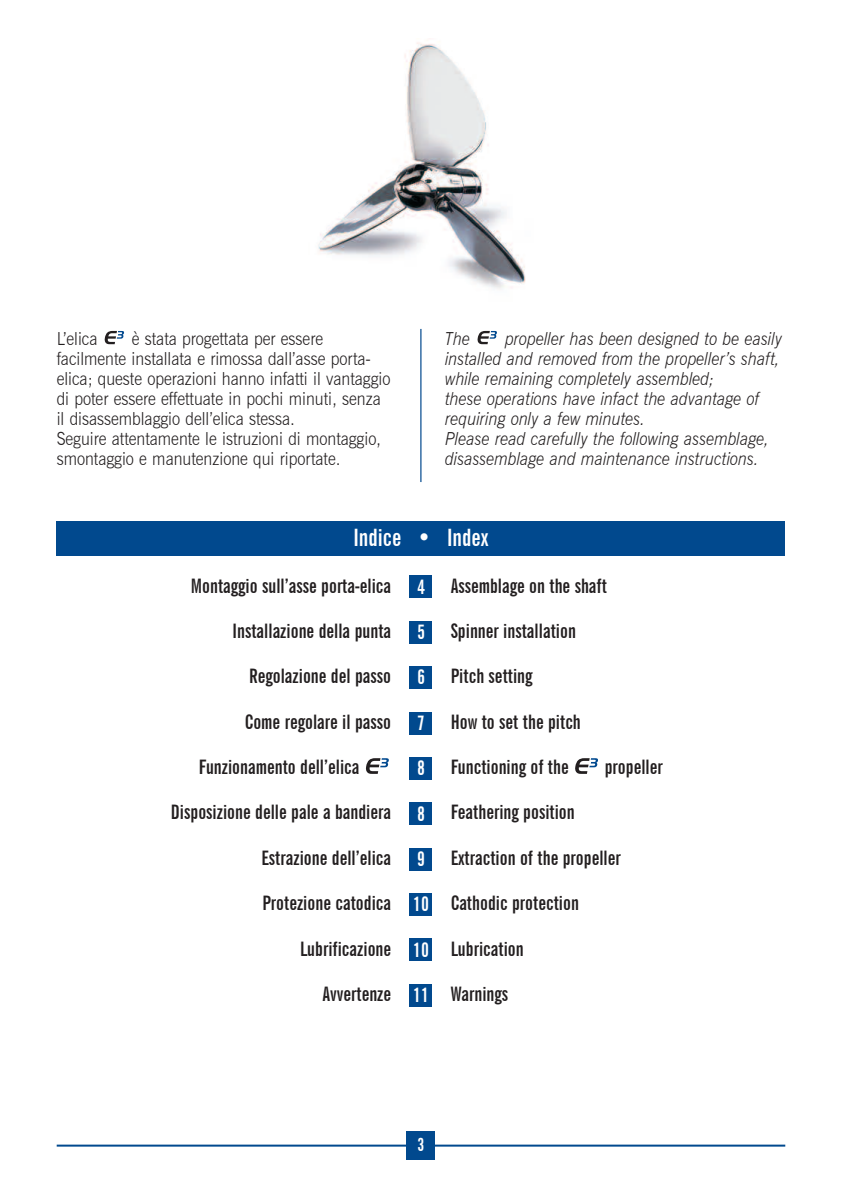
<style>
.page{position:relative;width:842px;height:1191px;background:#fff}
.page>*{position:absolute;margin:0;border:0;box-sizing:border-box;transform-origin:0 0}
.t1{font:700 extra-condensed 24px "News Gothic BT";color:#fff}
.t2{font:700 extra-condensed 20px "News Gothic BT";color:#231f20}
.t3{font:700 extra-condensed 20px "News Gothic BT";color:#fff}
.t4{font:300 18px/20px "News Gothic BT";color:#231f20;scale:.9 1}
.t5{font:italic 300 18px/20px "News Gothic BT";color:#231f20;scale:.9 1}
.t6{font:700 extra-condensed 18px "News Gothic BT";color:#fff}
</style>
<div class="page">
<hr style="left:57px;top:1144px;width:728px;height:2px;background:#01498e">
<div style="left:407px;top:1131px;width:28px;height:28px;background:#01498e"></div>
<svg style="left:478px;top:331px;width:19px;height:13px"></svg>
<svg style="left:105px;top:331px;width:19px;height:13px"></svg>
<svg style="left:575px;top:758px;width:23px;height:16px"></svg>
<svg style="left:366px;top:758px;width:23px;height:16px"></svg>
<hr style="left:420px;top:329px;width:1px;height:153px;background:#01498e">
<div style="left:57px;top:522px;width:728px;height:34px;background:#01498e"></div>
<div style="left:410px;top:575px;width:22px;height:23px;background:#01498e"></div>
<div style="left:410px;top:621px;width:22px;height:22px;background:#01498e"></div>
<div style="left:410px;top:666px;width:22px;height:23px;background:#01498e"></div>
<div style="left:410px;top:711px;width:22px;height:23px;background:#01498e"></div>
<div style="left:410px;top:757px;width:22px;height:23px;background:#01498e"></div>
<div style="left:410px;top:802px;width:22px;height:23px;background:#01498e"></div>
<div style="left:410px;top:848px;width:22px;height:22px;background:#01498e"></div>
<div style="left:410px;top:893px;width:22px;height:23px;background:#01498e"></div>
<div style="left:410px;top:938px;width:22px;height:23px;background:#01498e"></div>
<div style="left:410px;top:984px;width:22px;height:22px;background:#01498e"></div>
<img style="left:318px;top:42px;width:208px;height:247px">
<p class="t4" style="left:57px;top:328px;width:372px;text-indent:75px">è stata progettata per essere facilmente installata e rimossa dall’asse porta&shy;elica; queste operazioni hanno infatti il vantaggio di poter essere effettuate in pochi minuti, senza il disassemblaggio dell’elica stessa.<br>Seguire attentamente le istruzioni di montaggio, smontaggio e manutenzione qui riportate.</p>
<p class="t5" style="left:445px;top:328px;width:29px">The</p>
<p class="t4" style="left:57px;top:328px;width:47px">L’elica</p>
<p class="t5" style="left:445px;top:328px;width:376px;text-indent:60px">propeller has been designed to be easily installed and removed from the propeller’s shaft, while remaining completely assembled;<br>these operations have infact the advantage of requiring only a few minutes.<br>Please read carefully the following assemblage, disassemblage and maintenance instructions.</p>
<p class="t1" style="left:353px;top:522px;width:136px">Indice • Index</p>
<p class="t3" style="left:417px;top:574px;width:9px">4</p>
<p class="t3" style="left:417px;top:620px;width:9px">5</p>
<p class="t3" style="left:417px;top:665px;width:9px">6</p>
<p class="t3" style="left:417px;top:710px;width:9px">7</p>
<p class="t3" style="left:417px;top:756px;width:9px">8</p>
<p class="t3" style="left:417px;top:801px;width:9px">8</p>
<p class="t3" style="left:417px;top:846px;width:9px">9</p>
<p class="t3" style="left:413px;top:892px;width:17px">10</p>
<p class="t3" style="left:413px;top:937px;width:17px">10</p>
<p class="t3" style="left:413px;top:982px;width:17px">11</p>
<p class="t2" style="left:191px;top:573px;width:202px">Montaggio sull’asse porta-elica</p>
<p class="t2" style="left:451px;top:573px;width:158px">Assemblage on the shaft</p>
<p class="t2" style="left:233px;top:618px;width:160px">Installazione della punta</p>
<p class="t2" style="left:451px;top:618px;width:127px">Spinner installation</p>
<p class="t2" style="left:249px;top:664px;width:144px">Regolazione del passo</p>
<p class="t2" style="left:451px;top:664px;width:83px">Pitch setting</p>
<p class="t2" style="left:245px;top:709px;width:148px">Come regolare il passo</p>
<p class="t2" style="left:451px;top:709px;width:132px">How to set the pitch</p>
<p class="t2" style="left:199px;top:755px;width:162px">Funzionamento dell’elica</p>
<p class="t2" style="left:451px;top:755px;width:120px">Functioning of the</p>
<p class="t2" style="left:605px;top:755px;width:60px">propeller</p>
<p class="t2" style="left:171px;top:800px;width:222px">Disposizione delle pale a bandiera</p>
<p class="t2" style="left:451px;top:800px;width:126px">Feathering position</p>
<p class="t2" style="left:262px;top:845px;width:131px">Estrazione dell’elica</p>
<p class="t2" style="left:451px;top:845px;width:172px">Extraction of the propeller</p>
<p class="t2" style="left:262px;top:891px;width:130px">Protezione catodica</p>
<p class="t2" style="left:451px;top:891px;width:130px">Cathodic protection</p>
<p class="t2" style="left:300px;top:936px;width:93px">Lubrificazione</p>
<p class="t2" style="left:451px;top:936px;width:75px">Lubrication</p>
<p class="t2" style="left:322px;top:981px;width:70px">Avvertenze</p>
<p class="t2" style="left:451px;top:981px;width:59px">Warnings</p>
<p class="t6" style="left:417px;top:1133px;width:9px">3</p>
</div>
